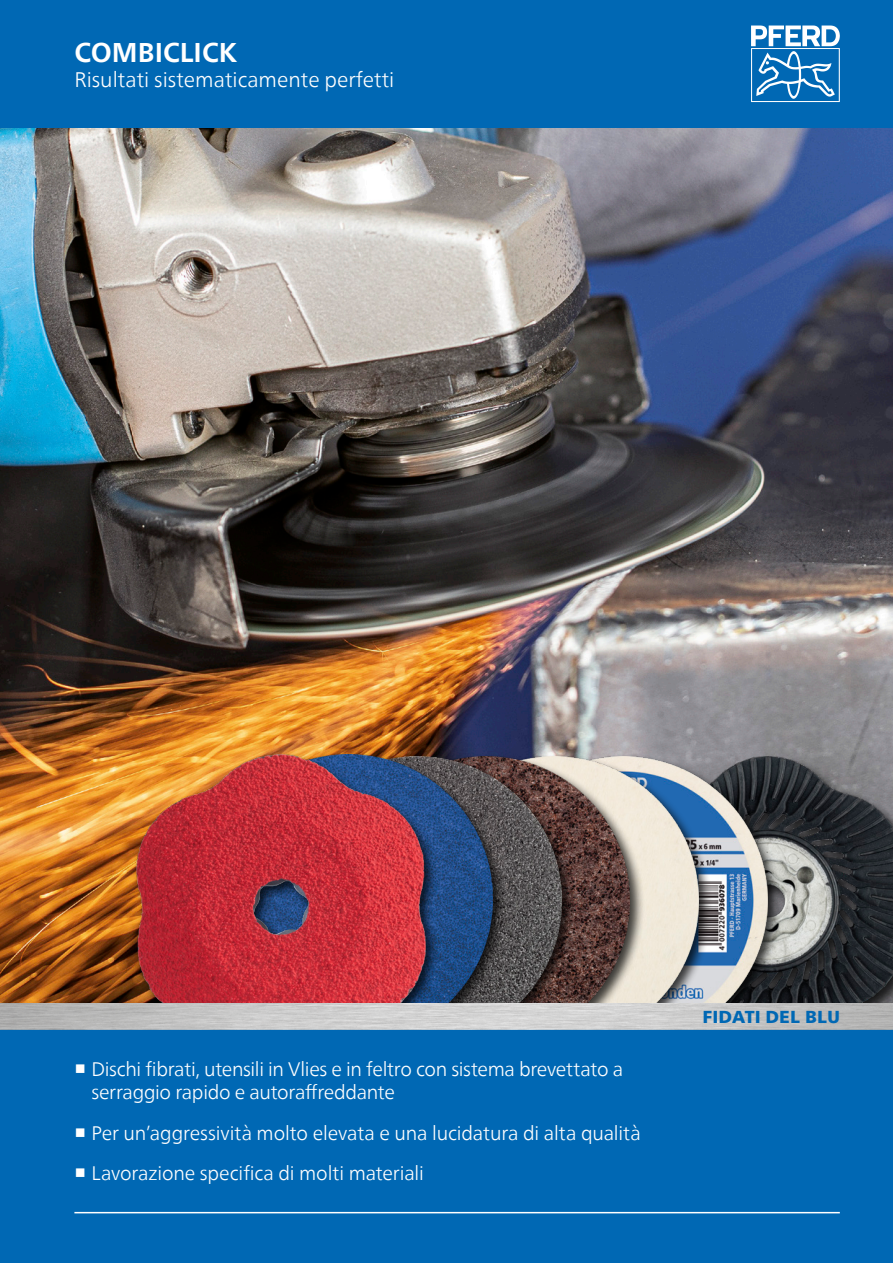
<style>
.page{position:relative;width:893px;height:1263px;background:#fff}
.page>*{position:absolute;margin:0;border:0;box-sizing:border-box;transform-origin:0 0}
.Ausgabenamen_Katalog{font:700 27px "Neue Frutiger World";color:#fff}
.Ausgabenamen_Katalog-2{font:300 21px "Neue Frutiger World";color:#fff}
.t1{font:300 19.5px/23.4px "Neue Frutiger World";letter-spacing:-.01em;color:#fff}
.FT{font:900 17.25px "Neue Frutiger World";letter-spacing:.035em;color:#0068b4}
.s1{font-family:"Arial Unicode MS";font-weight:700}
</style>
<div class="page">
<img style="left:0;top:128px;width:893px;height:875px">
<div style="left:0;top:0;width:893px;height:128px;background:#0068b4"></div>
<svg style="left:751px;top:26px;width:89px;height:76px"></svg>
<img style="left:782px;top:756px;width:111px;height:247px">
<div style="left:476px;top:753px;width:306px;height:306px;background:#000;opacity:.75"></div>
<img style="left:713px;top:756px;width:54px;height:247px">
<div style="left:408px;top:753px;width:305px;height:306px;background:#000;opacity:.75"></div>
<img style="left:645px;top:756px;width:53px;height:247px">
<div style="left:339px;top:753px;width:306px;height:306px;background:#000;opacity:.75"></div>
<img style="left:576px;top:756px;width:54px;height:247px">
<div style="left:270px;top:753px;width:306px;height:306px;background:#000;opacity:.75"></div>
<img style="left:507px;top:756px;width:54px;height:247px">
<div style="left:202px;top:752px;width:305px;height:305px;background:#000;opacity:.75"></div>
<img style="left:440px;top:755px;width:52px;height:248px">
<div style="left:133px;top:752px;width:307px;height:305px;background:#000;opacity:.75"></div>
<img style="left:136px;top:755px;width:289px;height:248px">
<div style="left:0;top:1029px;width:893px;height:234px;background:#0068b4"></div>
<hr style="left:74px;top:1212px;width:766px;height:1px;background:#fff">
<svg style="left:0;top:1003px;width:893px;height:26px;background:#c7c6c6"></svg>
<p class="Ausgabenamen_Katalog" style="left:74px;top:28px;width:164px">COMBICLICK</p>
<p class="Ausgabenamen_Katalog-2" style="left:74px;top:63px;width:322px">Risultati sistematicamente perfetti</p>
<p class="t1" style="left:91px;top:1057px;width:533px;text-indent:-17px"><span class="s1">■</span> Dischi fibrati, utensili in Vlies e in feltro con sistema brevettato a serraggio rapido e autoraffreddante</p>
<p class="t1" style="left:74px;top:1121px;width:568px"><span class="s1">■</span> Per un’aggressività molto elevata e una lucidatura di alta qualità</p>
<p class="t1" style="left:74px;top:1162px;width:351px"><span class="s1">■</span> Lavorazione specifica di molti materiali</p>
<p class="FT" style="left:703px;top:1007px;width:139px">FIDATI DEL BLU</p>
</div>
